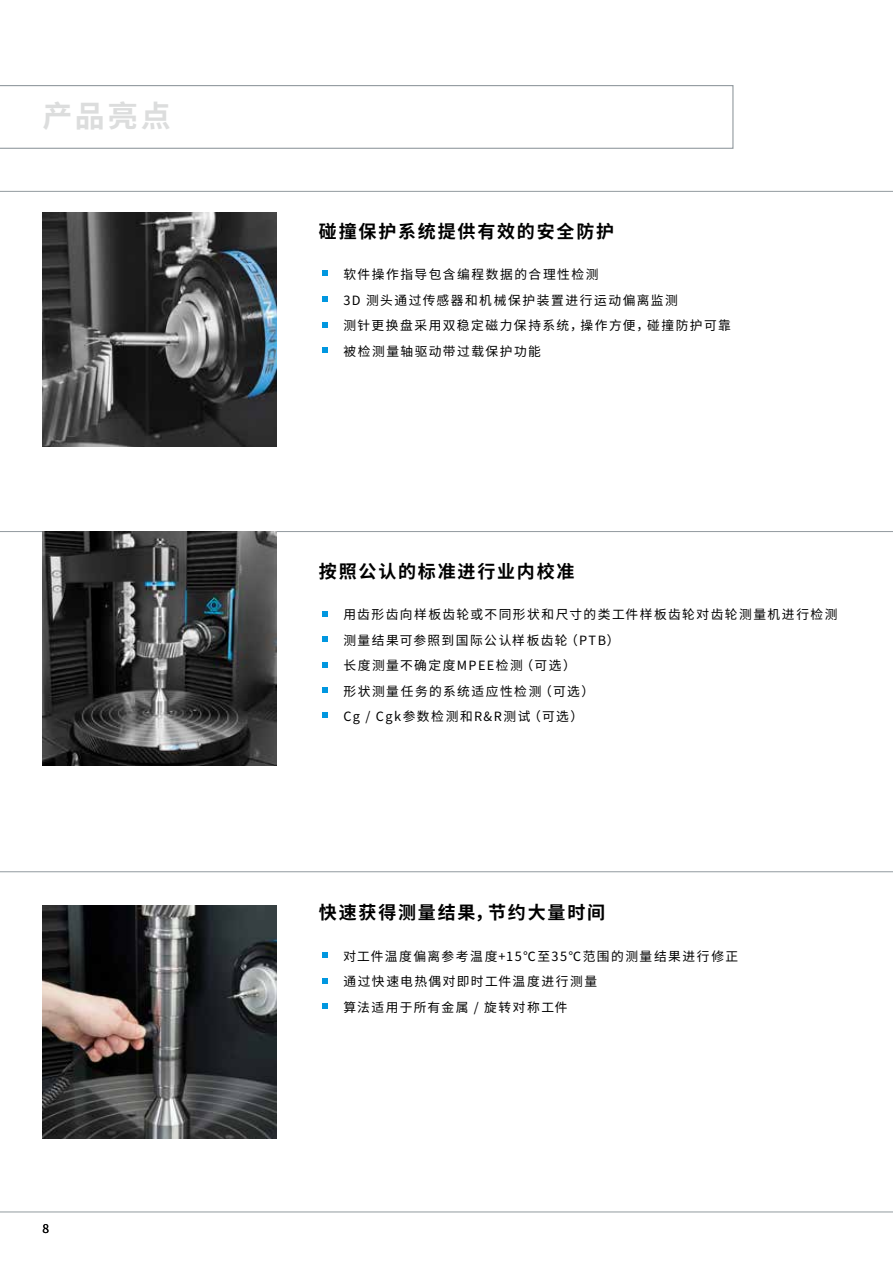
<style>
.page{position:relative;width:893px;height:1263px;background:#fff}
.page>*{position:absolute;margin:0;border:0;box-sizing:border-box;transform-origin:0 0}
.t1{font:700 30px "Noto Sans CJ Ksc";color:#dcdddd}
.t2{font:700 18px "Noto Sans CJ Ksc";letter-spacing:.1em;color:#000}
.t3{font:12.75px/25.5px "Noto Sans CJ Ksc";letter-spacing:.115em;color:#000}
.t4{font:12px "Noto Sans CJ Ksc";color:#000}
</style>
<div class="page">
<svg style="left:0;top:85px;width:733px;height:64px"></svg>
<hr style="left:0;top:1211px;width:893px;height:1px;background:#929a9f">
<hr style="left:0;top:531px;width:893px;height:1px;background:#929a9f">
<hr style="left:0;top:191px;width:893px;height:1px;background:#929a9f">
<hr style="left:0;top:871px;width:893px;height:1px;background:#929a9f">
<svg style="left:322px;top:270px;width:6px;height:6px"></svg>
<svg style="left:322px;top:322px;width:6px;height:6px"></svg>
<svg style="left:322px;top:296px;width:6px;height:6px"></svg>
<svg style="left:322px;top:347px;width:6px;height:6px"></svg>
<svg style="left:322px;top:611px;width:6px;height:6px"></svg>
<svg style="left:322px;top:662px;width:6px;height:5px"></svg>
<svg style="left:322px;top:636px;width:6px;height:6px"></svg>
<svg style="left:322px;top:687px;width:6px;height:6px"></svg>
<svg style="left:322px;top:712px;width:6px;height:6px"></svg>
<img style="left:43px;top:905px;width:233px;height:234px">
<svg style="left:322px;top:952px;width:6px;height:6px"></svg>
<svg style="left:322px;top:1003px;width:6px;height:6px"></svg>
<svg style="left:322px;top:978px;width:6px;height:6px"></svg>
<img style="left:43px;top:531px;width:233px;height:234px">
<img style="left:43px;top:213px;width:233px;height:233px">
<h1 class="t1" style="left:43px;top:99px;width:130px">产品亮点</h1>
<p class="t4" style="left:43px;top:1222px;width:8px">8</p>
<h2 class="t2" style="left:319px;top:221px;width:297px">碰撞保护系统提供有效的安全防护</h2>
<p class="t3" style="left:343px;top:262px;width:389px">软件操作指导包含编程数据的合理性检测<br>3D 测头通过传感器和机械保护装置进行运动偏离监测<br>测针更换盘采用双稳定磁力保持系统，操作方便，碰撞防护可靠被检测量轴驱动带过载保护功能</p>
<h2 class="t2" style="left:319px;top:561px;width:257px">按照公认的标准进行业内校准</h2>
<p class="t3" style="left:343px;top:602px;width:496px">用齿形齿向样板齿轮或不同形状和尺寸的类工件样板齿轮对齿轮测量机进行检测测量结果可参照到国际公认样板齿轮（PTB）<br>长度测量不确定度MPEE检测（可选）<br>形状测量任务的系统适应性检测（可选）<br>Cg / Cgk参数检测和R&amp;R测试（可选）</p>
<h2 class="t2" style="left:319px;top:903px;width:288px">快速获得测量结果，节约大量时间</h2>
<p class="t3" style="left:343px;top:944px;width:396px">对工件温度偏离参考温度+15℃至35℃范围的测量结果进行修正通过快速电热偶对即时工件温度进行测量<br>算法适用于所有金属 / 旋转对称工件</p>
</div>
